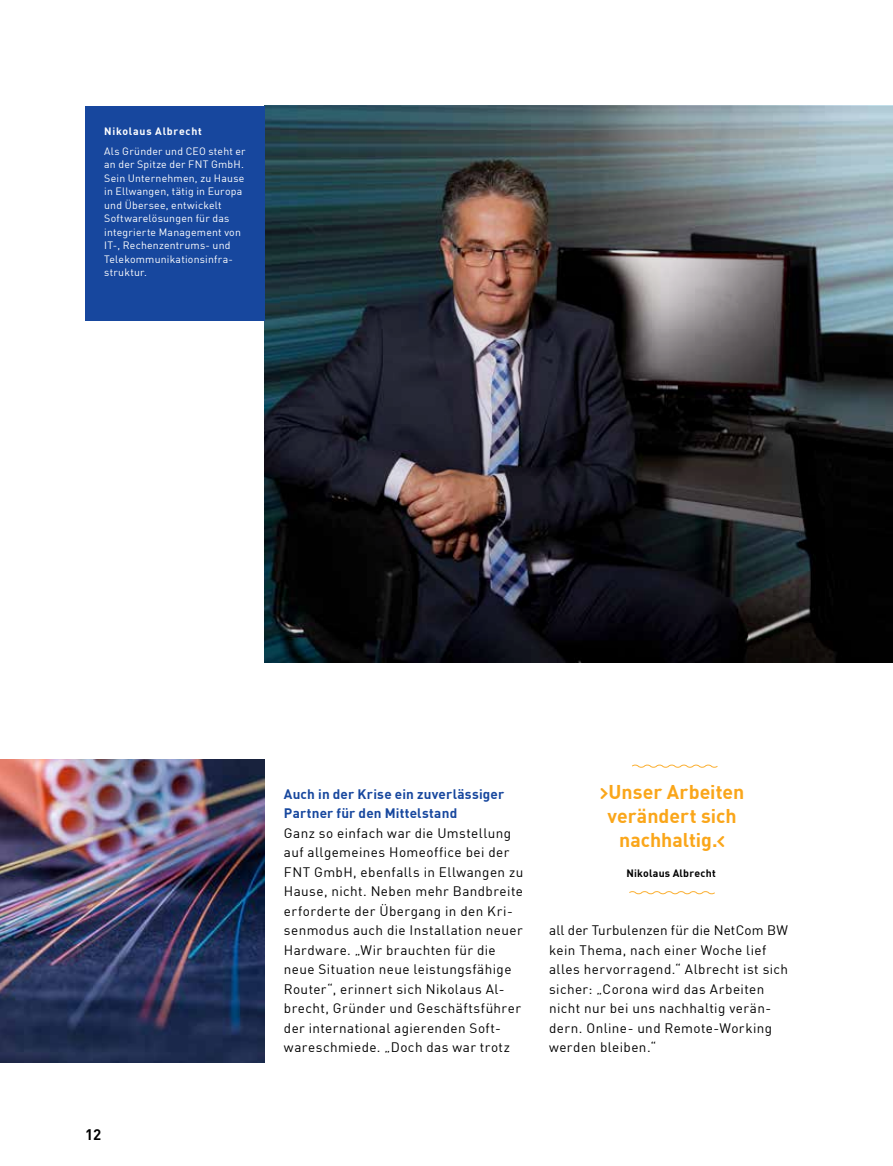
<style>
.page{position:relative;width:893px;height:1166px;background:#fff}
.page>*{position:absolute;margin:0;border:0;box-sizing:border-box;transform-origin:0 0}
.t1{font:700 19.5px/24px "En BWDIN Pro";color:#faa61a;text-align:center}
.t2{font:700 15px "En BWDIN Pro";color:#000}
.t3{font:13.5px/19.5px "En BWDIN Pro";letter-spacing:.03em;color:#000}
.t4{font:700 13.5px/19.5px "En BWDIN Pro";letter-spacing:.015em;color:#17479e}
.t5{font:10.5px/13.5px "En BWDIN Pro";letter-spacing:.02em;color:#fff}
.t6{font:700 10.5px "En BWDIN Pro";letter-spacing:.075em;color:#fff}
.t7{font:700 10.5px "En BWDIN Pro";letter-spacing:.025em;color:#000}
</style>
<div class="page">
<img style="left:0;top:759px;width:265px;height:302px">
<img style="left:265px;top:106px;width:628px;height:556px">
<div style="left:85px;top:106px;width:180px;height:214px;background:#17479e"></div>
<svg style="left:632px;top:764px;width:86px;height:4px"></svg>
<svg style="left:629px;top:891px;width:86px;height:4px"></svg>
<p class="t6" style="left:104px;top:123px;width:99px">Nikolaus Albrecht</p>
<p class="t5" style="left:104px;top:143px;width:143px">Als Gründer und CEO steht er an der Spitze der FNT GmbH.<br>Sein Unternehmen, zu Hause in Ellwangen, tätig in Europa und Übersee, entwickelt<br>Softwarelösungen für das integrierte Management von<br>IT-, Rechenzentrums- und<br>Telekommunikationsinfra&shy;struktur.</p>
<p class="t2" style="left:85px;top:1121px;width:18px">12</p>
<p class="t4" style="left:284px;top:782px;width:222px">Auch in der Krise ein zuverlässiger<br>Partner für den Mittelstand</p>
<p class="t3" style="left:284px;top:821px;width:241px">Ganz so einfach war die Umstellung auf allgemeines Homeoffice bei der FNT GmbH, ebenfalls in Ellwangen zu Hause, nicht. Neben mehr Bandbreite erforderte der Übergang in den Kri&shy;senmodus auch die Installation neuer Hardware. „Wir brauchten für die neue Situation neue leistungsfähige Router“, erinnert sich Nikolaus Al&shy;brecht, Gründer und Geschäftsführer der international agierenden Soft&shy;wareschmiede. „Doch das war trotz</p>
<h1 class="t1" style="left:600px;top:776px;width:146px">»Unser Arbeiten verändert sich nachhaltig.«</h1>
<p class="t7" style="left:626px;top:864px;width:91px">Nikolaus Albrecht</p>
<p class="t3" style="left:549px;top:919px;width:241px">all der Turbulenzen für die NetCom BW kein Thema, nach einer Woche lief alles hervorragend.“ Albrecht ist sich sicher: „Corona wird das Arbeiten nicht nur bei uns nachhaltig verän&shy;dern. Online- und Remote-Working werden bleiben.“</p>
</div>
